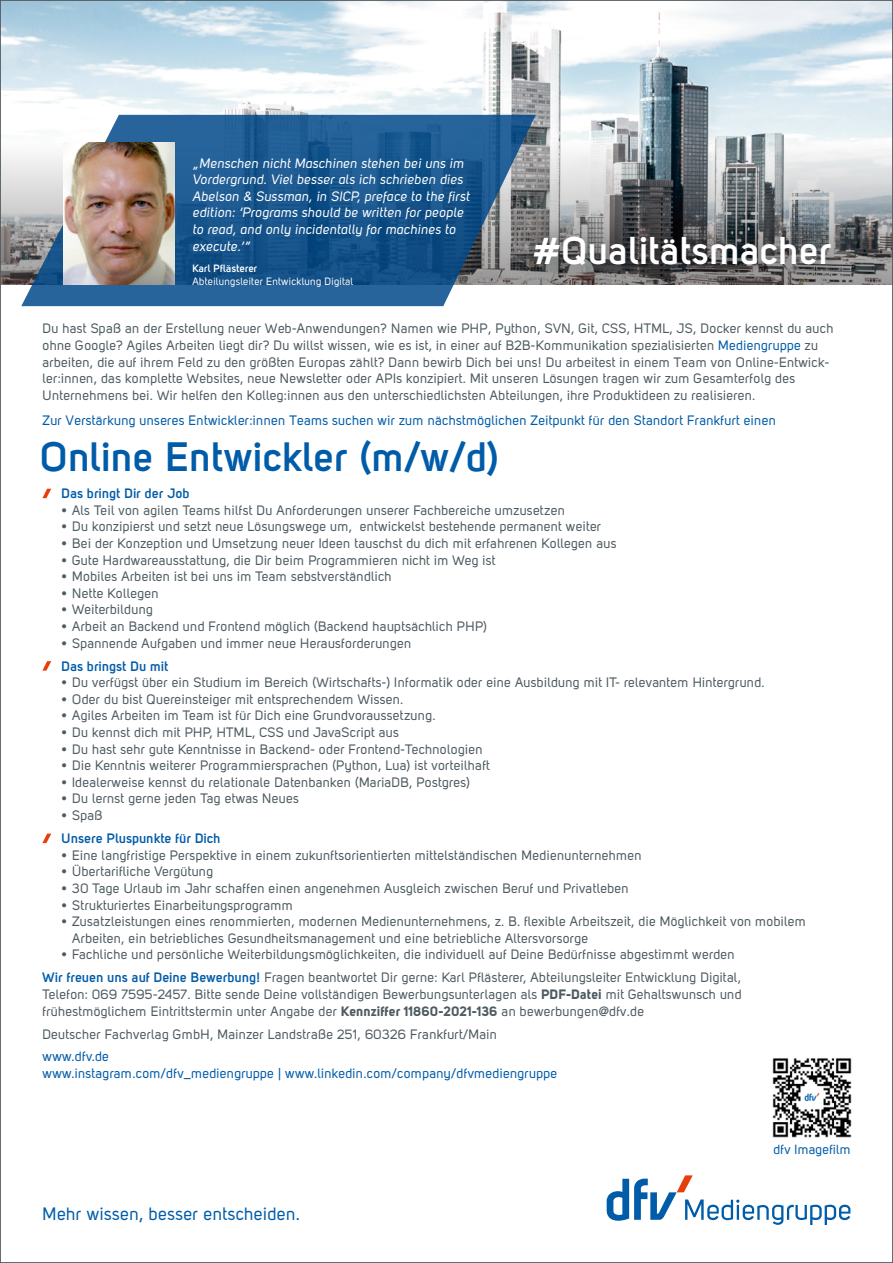
<style>
.page{position:relative;width:893px;height:1263px;background:#fff}
.page>*{position:absolute;margin:0;border:0;box-sizing:border-box;transform-origin:0 0}
.t1{font:700 40.5px "Uni Sans Semi";letter-spacing:.02em;color:#005ca9}
.t2{font:700 38.25px "Uni Sans Semi";letter-spacing:.02em;color:#fff}
.t3{font:17.85px "Uni Sans Regular";letter-spacing:.02em;color:#005ca9}
.t4{font:13.5px/16.6px "Uni Sans Regular";letter-spacing:.02em;color:#4d5b61}
.t5{font:13.5px/16.6px "Uni Sans Regular Italic";letter-spacing:.02em;color:#fff}
.t6{font:13.5px/16.6px "Uni Sans Regular";letter-spacing:.02em;color:#005ca9}
.t7{font:700 13.5px "Uni Sans Semi";letter-spacing:.02em;color:#005ca9}
.t8{font:13.2px "Uni Sans Regular";letter-spacing:.02em;color:#005ca9}
.t9{font:10.5px "Uni Sans Regular";letter-spacing:.02em;color:#fff}
.t10{font:700 10.5px "Uni Sans Semi";letter-spacing:.015em;color:#fff}
.s1{color:#005ca9}
.s2{font-family:"Uni Sans Semi";font-weight:700;color:#005ca9}
.s3{font-family:"Uni Sans Bold"}
</style>
<div class="page">
<img style="left:2px;top:2px;width:889px;height:137px">
<svg style="left:2px;top:139px;width:889px;height:146px;background:#a2a6a8"></svg>
<div style="left:512px;top:214px;width:340px;height:74px;background:#000;opacity:.5"></div>
<svg style="left:607px;top:1175px;width:243px;height:50px"></svg>
<svg style="left:21px;top:115px;width:515px;height:191px;background:#3a6b97"></svg>
<img style="left:772px;top:1058px;width:80px;height:80px">
<img style="left:64px;top:142px;width:110px;height:143px">
<svg style="left:43px;top:489px;width:8px;height:9px"></svg>
<svg style="left:43px;top:661px;width:8px;height:10px"></svg>
<svg style="left:43px;top:834px;width:8px;height:9px"></svg>
<p class="t5" style="left:192px;top:154px;width:279px">„Menschen nicht Maschinen stehen bei uns im Vordergrund. Viel besser als ich schrieben dies Abelson &amp; Sussman, in SICP, preface to the first edition: ‘Programs should be written for people to read, and only incidentally for machines to execute.’”</p>
<p class="t10" style="left:192px;top:262px;width:66px">Karl Pflästerer</p>
<p class="t9" style="left:192px;top:275px;width:162px">Abteilungsleiter Entwicklung Digital</p>
<h2 class="t2" style="left:534px;top:227px;width:299px">#Qualitätsmacher</h2>
<p class="t4" style="left:43px;top:320px;width:792px">Du hast Spaß an der Erstellung neuer Web-Anwendungen? Namen wie PHP, Python, SVN, Git, CSS, HTML, JS, Docker kennst du auch ohne Google? Agiles Arbeiten liegt dir? Du willst wissen, wie es ist, in einer auf B2B-Kommunikation spezialisierten <span class="s1">Mediengruppe</span> zu arbeiten, die auf ihrem Feld zu den größten Europas zählt? Dann bewirb Dich bei uns! Du arbeitest in einem Team von Online-Entwick&shy;ler:innen, das komplette Websites, neue Newsletter oder APIs konzipiert. Mit unseren Lösungen tragen wir zum Gesamterfolg des Unternehmens bei. Wir helfen den Kolleg:innen aus den unterschiedlichsten Abteilungen, ihre Produktideen zu realisieren.</p>
<p class="t6" style="left:43px;top:412px;width:735px">Zur Verstärkung unseres Entwickler:innen Teams suchen wir zum nächstmöglichen Zeitpunkt für den Standort Frankfurt einen</p>
<h1 class="t1" style="left:40px;top:432px;width:460px">Online Entwickler (m/w/d)</h1>
<p class="t7" style="left:62px;top:485px;width:130px">Das bringt Dir der Job</p>
<p class="t4" style="left:62px;top:502px;width:505px">• Als Teil von agilen Teams hilfst Du Anforderungen unserer Fachbereiche umzusetzen</p>
<p class="t4" style="left:62px;top:518px;width:541px">• Du konzipierst und setzt neue Lösungswege um, entwickelst bestehende permanent weiter</p>
<p class="t4" style="left:62px;top:535px;width:556px">• Bei der Konzeption und Umsetzung neuer Ideen tauschst du dich mit erfahrenen Kollegen aus</p>
<p class="t4" style="left:62px;top:551px;width:435px">• Gute Hardwareausstattung, die Dir beim Programmieren nicht im Weg ist</p>
<p class="t4" style="left:62px;top:568px;width:332px">• Mobiles Arbeiten ist bei uns im Team sebstverständlich</p>
<p class="t4" style="left:62px;top:585px;width:98px">• Nette Kollegen</p>
<p class="t4" style="left:62px;top:601px;width:93px">• Weiterbildung</p>
<p class="t4" style="left:62px;top:618px;width:427px">• Arbeit an Backend und Frontend möglich (Backend hauptsächlich PHP)</p>
<p class="t4" style="left:62px;top:634px;width:351px">• Spannende Aufgaben und immer neue Herausforderungen</p>
<p class="t7" style="left:62px;top:658px;width:108px">Das bringst Du mit</p>
<p class="t4" style="left:62px;top:674px;width:705px">• Du verfügst über ein Studium im Bereich (Wirtschafts-) Informatik oder eine Ausbildung mit IT- relevantem Hintergrund.</p>
<p class="t4" style="left:62px;top:691px;width:343px">• Oder du bist Quereinsteiger mit entsprechendem Wissen.</p>
<p class="t4" style="left:62px;top:707px;width:375px">• Agiles Arbeiten im Team ist für Dich eine Grundvoraussetzung.</p>
<p class="t4" style="left:62px;top:724px;width:339px">• Du kennst dich mit PHP, HTML, CSS und JavaScript aus</p>
<p class="t4" style="left:62px;top:740px;width:422px">• Du hast sehr gute Kenntnisse in Backend- oder Frontend-Technologien</p>
<p class="t4" style="left:62px;top:757px;width:430px">• Die Kenntnis weiterer Programmiersprachen (Python, Lua) ist vorteilhaft</p>
<p class="t4" style="left:62px;top:774px;width:410px">• Idealerweise kennst du relationale Datenbanken (MariaDB, Postgres)</p>
<p class="t4" style="left:62px;top:790px;width:239px">• Du lernst gerne jeden Tag etwas Neues</p>
<p class="t4" style="left:62px;top:807px;width:43px">• Spaß</p>
<p class="t7" style="left:62px;top:830px;width:160px">Unsere Pluspunkte für Dich</p>
<p class="t4" style="left:62px;top:846px;width:581px">• Eine langfristige Perspektive in einem zukunftsorientierten mittelständischen Medienunternehmen</p>
<p class="t4" style="left:62px;top:863px;width:153px">• Übertarifliche Vergütung</p>
<p class="t4" style="left:62px;top:880px;width:569px">• 30 Tage Urlaub im Jahr schaffen einen angenehmen Ausgleich zwischen Beruf und Privatleben</p>
<p class="t4" style="left:62px;top:896px;width:233px">• Strukturiertes Einarbeitungsprogramm</p>
<p class="t4" style="left:72px;top:913px;width:735px;text-indent:-11px">• Zusatzleistungen eines renommierten, modernen Medienunternehmens, z. B. flexible Arbeitszeit, die Möglichkeit von mobilem<br>Arbeiten, ein betriebliches Gesundheitsmanagement und eine betriebliche Altersvorsorge</p>
<p class="t4" style="left:42px;top:943px;width:700px;line-height:23px;text-indent:19px">• Fachliche und persönliche Weiterbildungsmöglichkeiten, die individuell auf Deine Bedürfnisse abgestimmt werden<br><span class="s2">Wir freuen uns auf Deine Bewerbung!</span> Fragen beantwortet Dir gerne: Karl Pflästerer, Abteilungsleiter Entwicklung Digital,</p>
<p class="t4" style="left:42px;top:986px;width:701px">Telefon: 069 7595-2457. Bitte sende Deine vollständigen Bewerbungsunterlagen als <span class="s3">PDF-Datei</span> mit Gehaltswunsch und frühestmöglichem Eintrittstermin unter Angabe der <span class="s3">Kennziffer 11860-2021-136</span> an bewerbungen@dfv.de</p>
<p class="t4" style="left:42px;top:1025px;width:456px">Deutscher Fachverlag GmbH, Mainzer Landstraße 251, 60326 Frankfurt/Main</p>
<p class="t6" style="left:42px;top:1048px;width:516px">www.dfv.de<br>www.instagram.com/dfv_mediengruppe | www.linkedin.com/company/dfvmediengruppe</p>
<h3 class="t3" style="left:43px;top:1204px;width:259px">Mehr wissen, besser entscheiden.</h3>
<p class="t8" style="left:773px;top:1141px;width:79px">dfv Imagefilm</p>
</div>
